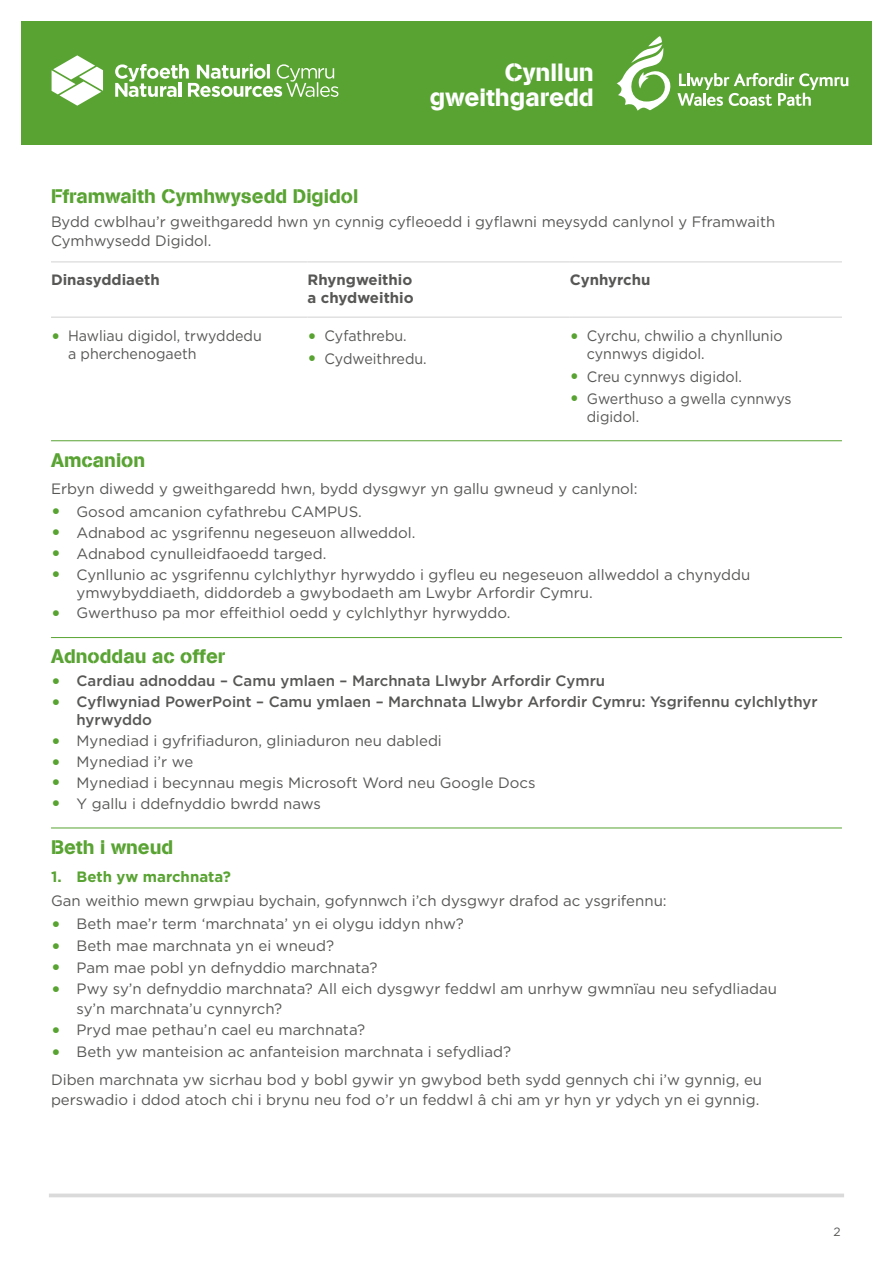
<style>
.page{position:relative;width:893px;height:1263px;background:#fff}
.page>*{position:absolute;margin:0;border:0;box-sizing:border-box;transform-origin:0 0}
.t1{font:24.75px/25.5px "AG Book Stencil";color:#fff;text-align:right}
.t2{font:19.5px "AG Book Stencil";color:#58a332}
.t3{font:15px/19.5px "Gotham";color:#575756}
.t4{font:15px/18px "Gotham";color:#575756;scale:.95 1}
.t5{font:500 15px/18px "Gotham";color:#575756}
.t6{font:700 15px/18px "Gotham";color:#575756}
.t7{font:700 15px "Gotham";color:#58a332}
.t8{font:12px "Gotham";color:#575756}
.s1{font-weight:700;font-size:19.5px;color:#58a332}
</style>
<div class="page">
<hr style="left:51px;top:440px;width:791px;height:1px;background:#58a332">
<hr style="left:51px;top:637px;width:791px;height:1px;background:#58a332">
<hr style="left:51px;top:827px;width:791px;height:1px;background:#58a332">
<svg style="left:49px;top:1193px;width:795px;height:4px;fill:#dadada"></svg>
<hr style="left:51px;top:261px;width:257px;height:1px;background:#d2d2d2">
<hr style="left:308px;top:261px;width:262px;height:1px;background:#d2d2d2">
<hr style="left:570px;top:261px;width:272px;height:1px;background:#d2d2d2">
<hr style="left:51px;top:317px;width:257px;height:1px;background:#d2d2d2">
<hr style="left:308px;top:317px;width:262px;height:1px;background:#d2d2d2">
<hr style="left:570px;top:317px;width:272px;height:1px;background:#d2d2d2">
<div style="left:21px;top:21px;width:851px;height:124px;background:#58a332"></div>
<svg style="left:52px;top:55px;width:51px;height:51px"></svg>
<svg style="left:115px;top:64px;width:223px;height:33px"></svg>
<svg style="left:617px;top:36px;width:231px;height:75px"></svg>
<h1 class="t1" style="left:430px;top:59px;width:165px">Cynllun gweithgaredd</h1>
<h2 class="t2" style="left:51px;top:184px;width:309px">Fframwaith Cymhwysedd Digidol</h2>
<p class="t3" style="left:51px;top:211px;width:726px">Bydd cwblhau’r gweithgaredd hwn yn cynnig cyfleoedd i gyflawni meysydd canlynol y Fframwaith<br>Cymhwysedd Digidol.</p>
<p class="t6" style="left:51px;top:271px;width:110px">Dinasyddiaeth</p>
<p class="t6" style="left:308px;top:271px;width:108px">Rhyngweithio a chydweithio</p>
<p class="t6" style="left:570px;top:271px;width:82px">Cynhyrchu</p>
<p class="t4" style="left:68px;top:327px;width:205px;text-indent:-17px"><span class="s1">•</span> Hawliau digidol, trwyddedu a pherchenogaeth</p>
<p class="t4" style="left:308px;top:327px;width:106px"><span class="s1">•</span> Cyfathrebu.</p>
<p class="t4" style="left:587px;top:327px;width:208px;text-indent:-17px"><span class="s1">•</span> Cyrchu, chwilio a chynllunio cynnwys digidol.</p>
<p class="t4" style="left:570px;top:367px;width:183px"><span class="s1">•</span> Creu cynnwys digidol.</p>
<p class="t4" style="left:587px;top:389px;width:217px;text-indent:-17px"><span class="s1">•</span> Gwerthuso a gwella cynnwys digidol.</p>
<p class="t4" style="left:308px;top:349px;width:127px"><span class="s1">•</span> Cydweithredu.</p>
<h2 class="t2" style="left:51px;top:448px;width:96px">Amcanion</h2>
<p class="t3" style="left:51px;top:478px;width:588px">Erbyn diwedd y gweithgaredd hwn, bydd dysgwyr yn gallu gwneud y canlynol:</p>
<p class="t3" style="left:51px;top:501px;width:312px"><span class="s1">•</span> Gosod amcanion cyfathrebu CAMPUS.</p>
<p class="t3" style="left:51px;top:522px;width:366px"><span class="s1">•</span> Adnabod ac ysgrifennu negeseuon allweddol.</p>
<p class="t3" style="left:51px;top:543px;width:277px"><span class="s1">•</span> Adnabod cynulleidfaoedd targed.</p>
<p class="t3" style="left:77px;top:565px;width:675px;line-height:18px;text-indent:-26px"><span class="s1">•</span> Cynllunio ac ysgrifennu cylchlythyr hyrwyddo i gyfleu eu negeseuon allweddol a chynyddu ymwybyddiaeth, diddordeb a gwybodaeth am Lwybr Arfordir Cymru.</p>
<p class="t3" style="left:51px;top:603px;width:461px"><span class="s1">•</span> Gwerthuso pa mor effeithiol oedd y cylchlythyr hyrwyddo.</p>
<h2 class="t2" style="left:51px;top:645px;width:176px">Adnoddau ac offer</h2>
<p class="t5" style="left:51px;top:672px;width:556px"><span class="s1">•</span> Cardiau adnoddau – Camu ymlaen – Marchnata Llwybr Arfordir Cymru</p>
<p class="t5" style="left:77px;top:693px;width:742px;text-indent:-26px"><span class="s1">•</span> Cyflwyniad PowerPoint – Camu ymlaen – Marchnata Llwybr Arfordir Cymru: Ysgrifennu cylchlythyr hyrwyddo</p>
<p class="t3" style="left:51px;top:731px;width:392px"><span class="s1">•</span> Mynediad i gyfrifiaduron, gliniaduron neu dabledi</p>
<p class="t3" style="left:51px;top:752px;width:144px"><span class="s1">•</span> Mynediad i’r we</p>
<p class="t3" style="left:51px;top:772px;width:486px"><span class="s1">•</span> Mynediad i becynnau megis Microsoft Word neu Google Docs</p>
<p class="t3" style="left:51px;top:793px;width:271px"><span class="s1">•</span> Y gallu i ddefnyddio bwrdd naws</p>
<h2 class="t2" style="left:51px;top:835px;width:124px">Beth i wneud</h2>
<p class="t7" style="left:51px;top:867px;width:181px">1. Beth yw marchnata?</p>
<p class="t3" style="left:51px;top:890px;width:617px">Gan weithio mewn grwpiau bychain, gofynnwch i’ch dysgwyr drafod ac ysgrifennu:</p>
<p class="t3" style="left:51px;top:914px;width:414px"><span class="s1">•</span> Beth mae’r term ‘marchnata’ yn ei olygu iddyn nhw?</p>
<p class="t3" style="left:51px;top:936px;width:285px"><span class="s1">•</span> Beth mae marchnata yn ei wneud?</p>
<p class="t3" style="left:51px;top:957px;width:328px"><span class="s1">•</span> Pam mae pobl yn defnyddio marchnata?</p>
<p class="t3" style="left:77px;top:979px;width:702px;text-indent:-26px"><span class="s1">•</span> Pwy sy’n defnyddio marchnata? All eich dysgwyr feddwl am unrhyw gwmnïau neu sefydliadau sy’n marchnata’u cynnyrch?</p>
<p class="t3" style="left:51px;top:1020px;width:316px"><span class="s1">•</span> Pryd mae pethau’n cael eu marchnata?</p>
<p class="t3" style="left:51px;top:1037px;width:713px;line-height:28px"><span class="s1">•</span> Beth yw manteision ac anfanteision marchnata i sefydliad?<br>Diben marchnata yw sicrhau bod y bobl gywir yn gwybod beth sydd gennych chi i’w gynnig, eu</p>
<p class="t3" style="left:51px;top:1089px;width:710px">perswadio i ddod atoch chi i brynu neu fod o’r un feddwl â chi am yr hyn yr ydych yn ei gynnig.</p>
<p class="t8" style="left:833px;top:1224px;width:9px">2</p>
</div>
